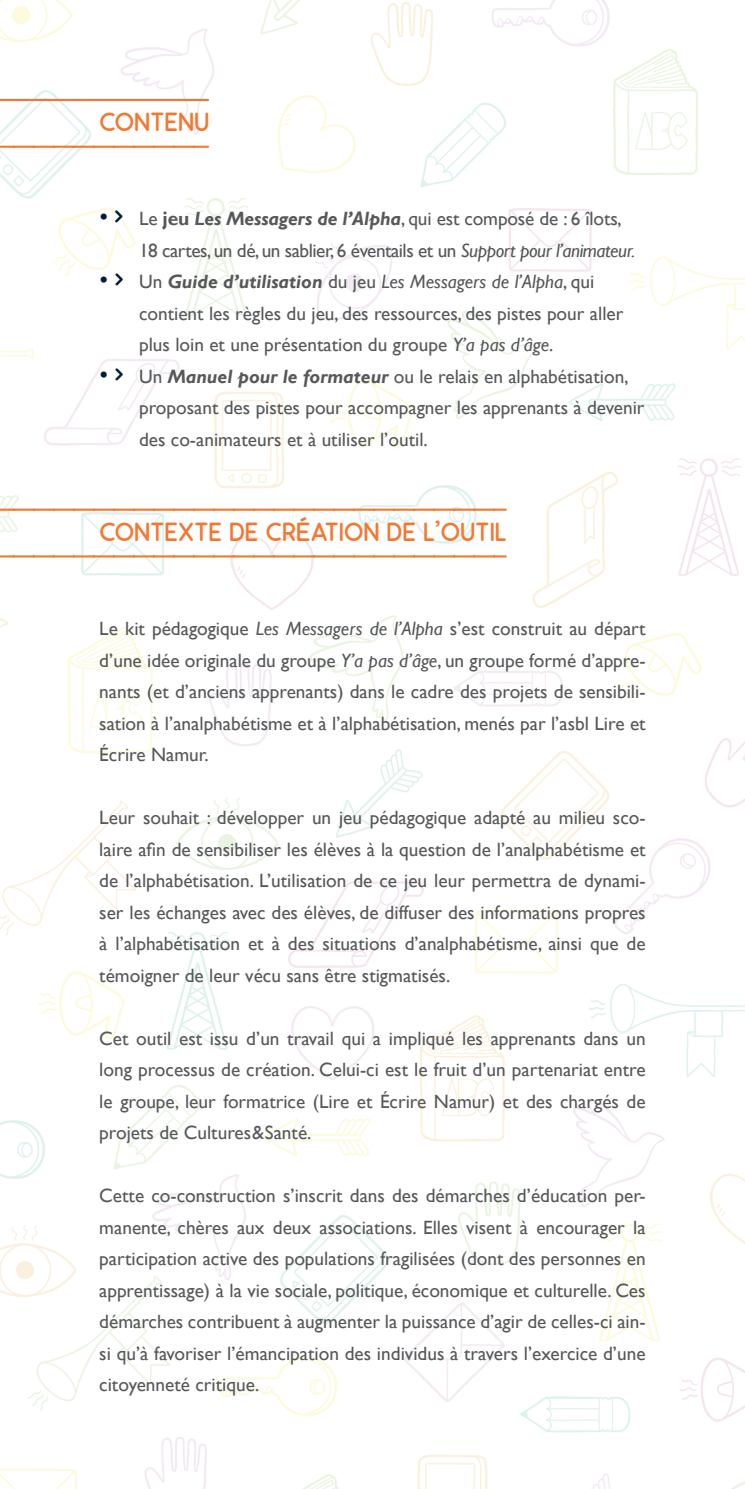
<style>
.page{position:relative;width:745px;height:1489px;background:#fff}
.page>*{position:absolute;margin:0;border:0;box-sizing:border-box;transform-origin:0 0}
.t1{font:26.25px "Odin Rounded";color:#f37731}
.t2{font:19.25px/31.5px "Gill Sans";color:#57585a;text-align:justify}
.t3{font:19.25px/31.5px "Gill Sans";letter-spacing:-.025em;color:#57585a}
.s1{font-size:24.5px;color:#041d35}
.s2{font-family:"Odin Rounded";font-size:24.5px;color:#041d35}
.s3{font-weight:700}
.s4{font-weight:700;font-style:italic}
.s5{font-style:italic}
.s6{font-family:"Kristen ITC"}
</style>
<div class="page">
<img style="left:0;top:0;width:744px;height:1488px">
<svg style="left:0;top:99px;width:208px;height:2px"></svg>
<svg style="left:0;top:146px;width:208px;height:2px"></svg>
<svg style="left:0;top:508px;width:505px;height:2px"></svg>
<svg style="left:0;top:555px;width:505px;height:2px"></svg>
<h1 class="t1" style="left:99px;top:106px;width:111px">CONTENU</h1>
<p class="t3" style="left:139px;top:203px;width:497px;text-indent:-40px"><span class="s1">•</span> <span class="s2">›</span> Le <span class="s3">jeu</span> <span class="s4">Les Messagers de l’Alpha</span>, qui est composé de : 6 îlots,<br>18 cartes, un dé, un sablier, 6 éventails et un <span class="s5">Support pour l’animateur.</span></p>
<p class="t2" style="left:139px;top:266px;width:485px;text-align:left;text-indent:-40px"><span class="s1">•</span> <span class="s2">›</span> Un <span class="s4">Guide d’utilisation</span> du jeu <span class="s5">Les Messagers de l’Alpha</span>, qui contient les règles du jeu, des ressources, des pistes pour aller plus loin et une présentation du groupe <span class="s5">Y’a pas d’âge</span>.</p>
<p class="t2" style="left:139px;top:361px;width:506px;text-align:left;text-indent:-40px"><span class="s1">•</span> <span class="s2">›</span> Un <span class="s4">Manuel pour le formateur</span> ou le relais en alphabétisation, proposant des pistes pour accompagner les apprenants à devenir des co-animateurs et à utiliser l’outil.</p>
<h1 class="t1" style="left:99px;top:516px;width:409px">CONTEXTE DE CRÉATION DE L<span class="s6">’</span>OUTIL</h1>
<p class="t2" style="left:99px;top:613px;width:547px">Le kit pédagogique <span class="s5">Les Messagers de l’Alpha</span> s’est construit au départ d’une idée originale du groupe <span class="s5">Y’a pas d’âge</span>, un groupe formé d’appre&shy;nants (et d’anciens apprenants) dans le cadre des projets de sensibili&shy;sation à l’analphabétisme et à l’alphabétisation, menés par l’asbl Lire et Écrire Namur.</p>
<p class="t2" style="left:99px;top:802px;width:547px">Leur souhait : développer un jeu pédagogique adapté au milieu sco&shy;laire afin de sensibiliser les élèves à la question de l’analphabétisme et de l’alphabétisation. L’utilisation de ce jeu leur permettra de dynami&shy;ser les échanges avec des élèves, de diffuser des informations propres à l’alphabétisation et à des situations d’analphabétisme, ainsi que de témoigner de leur vécu sans être stigmatisés.</p>
<p class="t2" style="left:99px;top:1022px;width:547px">Cet outil est issu d’un travail qui a impliqué les apprenants dans un long processus de création. Celui-ci est le fruit d’un partenariat entre le groupe, leur formatrice (Lire et Écrire Namur) et des chargés de projets de Cultures&amp;Santé.</p>
<p class="t2" style="left:99px;top:1180px;width:547px">Cette co-construction s’inscrit dans des démarches d’éducation per&shy;manente, chères aux deux associations. Elles visent à encourager la participation active des populations fragilisées (dont des personnes en apprentissage) à la vie sociale, politique, économique et culturelle. Ces démarches contribuent à augmenter la puissance d’agir de celles-ci ain&shy;si qu’à favoriser l’émancipation des individus à travers l’exercice d’une citoyenneté critique.</p>
</div>
